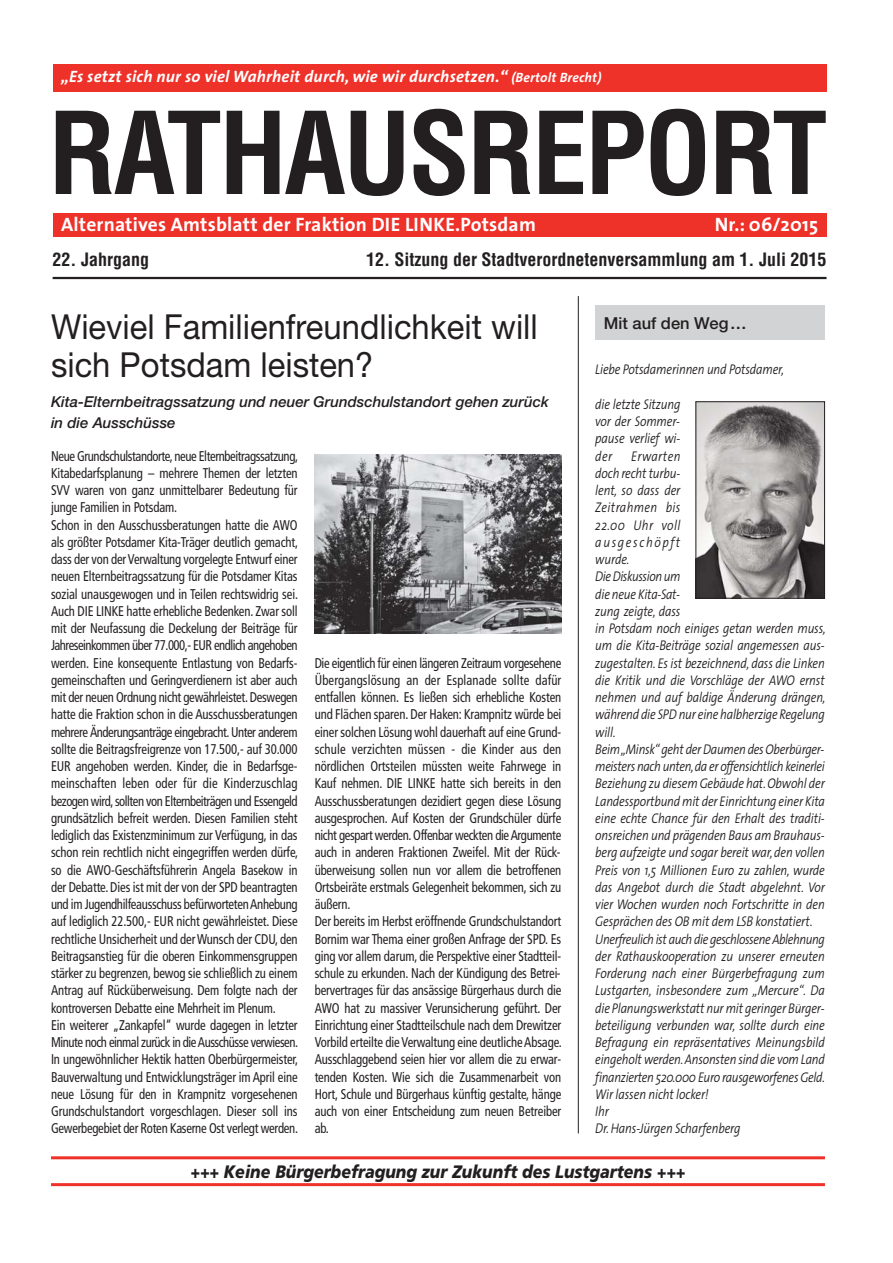
<style>
.page{position:relative;width:893px;height:1263px;background:#fff}
.page>*{position:absolute;margin:0;border:0;box-sizing:border-box;transform-origin:0 0}
.t1{font:700 condensed 111px "Helvetica";letter-spacing:-.025em;color:#231f20}
.t2{font:34.5px/37.5px "Helvetica Neue";color:#231f20;scale:.95 1}
.t3{font:700 19.5px "The Sans";letter-spacing:.01em;color:#fff}
.t4{font:700 condensed 18px "Helvetica";color:#231f20}
.t5{font:italic 900 18px "Frutiger";color:#231f20;scale:.88 1}
.t6{font:italic 700 16.5px "The Sans";letter-spacing:.01em;color:#fff}
.t7{font:500 16.5px "Helvetica Neue";color:#231f20}
.t8{font:italic 500 15px/21.5px "Helvetica Neue";color:#231f20}
.t9{font:condensed 14.1px/17.2px "Frutiger";letter-spacing:-.01em;color:#231f20;scale:.9 1}
.t10{font:italic 300 14.1px/17.2px "The Sans";letter-spacing:-.01em;color:#231f20;scale:.85 1}
.t11{font:300 condensed 14.1px "American Typewriter";color:#231f20;scale:.85 1}
.s1{font-size:13.5px}
</style>
<div class="page">
<div style="left:595px;top:305px;width:230px;height:35px;background:#d1d3d4"></div>
<img style="left:697px;top:403px;width:126px;height:194px">
<div style="left:695px;top:401px;width:130px;height:198px;border:1px solid #231f20"></div>
<hr style="left:51px;top:1156px;width:774px;height:3px;background:#ee3129">
<hr style="left:51px;top:1183px;width:774px;height:3px;background:#ee3129">
<hr style="left:578px;top:296px;width:1px;height:837px;background:#231f20">
<img style="left:315px;top:454px;width:246px;height:179px">
<div style="left:53px;top:64px;width:773px;height:28px;background:#ee3129"></div>
<div style="left:53px;top:213px;width:773px;height:24px;background:#ee3129"></div>
<hr style="left:53px;top:277px;width:773px;height:2px;background:#231f20">
<p class="t6" style="left:61px;top:68px;width:542px">„Es setzt sich nur so viel Wahrheit durch, wie wir durchsetzen.“ <span class="s1">(Bertolt Brecht)</span></p>
<h1 class="t1" style="left:48px;top:111px;width:780px">RATHAUSREPORT</h1>
<h3 class="t3" style="left:61px;top:214px;width:476px">Alternatives Amtsblatt der Fraktion DIE LINKE.Potsdam</h3>
<h3 class="t3" style="left:715px;top:214px;width:105px">Nr.: 06/2015</h3>
<p class="t4" style="left:53px;top:253px;width:98px">22. Jahrgang</p>
<p class="t4" style="left:366px;top:253px;width:462px">12. Sitzung der Stadtverordnetenversammlung am 1. Juli 2015</p>
<h2 class="t2" style="left:51px;top:312px;width:514px">Wieviel Familienfreundlichkeit will sich Potsdam leisten?</h2>
<p class="t8" style="left:51px;top:392px;width:499px">Kita-Elternbeitragssatzung und neuer Grundschulstandort gehen zurück in die Ausschüsse</p>
<p class="t7" style="left:604px;top:317px;width:144px">Mit auf den Weg…</p>
<p class="t10" style="left:595px;top:362px;width:224px">Liebe Potsdamerinnen und Potsdamer,</p>
<p class="t10" style="left:595px;top:397px;width:102px;text-align:justify">die letzte Sitzung vor der Sommer&shy;pause verlief wi&shy;der</p>
<p class="t9" style="left:51px;top:448px;width:276px">Neue Grundschulstandorte, neue Elternbeitragssatzung, Kitabedarfsplanung – mehrere Themen der letzten SVV waren von ganz unmittelbarer Bedeutung für junge Familien in Potsdam.<br>Schon in den Ausschussberatungen hatte die AWO als größter Potsdamer Kita-Träger deutlich gemacht, dass der von der Verwaltung vorgelegte Entwurf einer neuen Elternbeitragssatzung für die Potsdamer Kitas sozial unausgewogen und in Teilen rechtswidrig sei.<br>Auch DIE LINKE hatte erhebliche Bedenken. Zwar soll mit der Neufassung die Deckelung der Beiträge für Jahreseinkommen über 77.000,- EUR endlich angehoben werden. Eine konsequente Entlastung von Bedarfs&shy;gemeinschaften und Geringverdienern ist aber auch mit der neuen Ordnung nicht gewährleistet. Deswegen hatte die Fraktion schon in die Ausschussberatungen mehrere Änderungsanträge eingebracht. Unter anderem sollte die Beitragsfreigrenze von 17.500,- auf 30.000<br>EUR angehoben werden. Kinder, die in Bedarfsge&shy;meinschaften leben oder für die Kinderzuschlag bezogen wird, sollten von Elternbeiträgen und Essengeld grundsätzlich befreit werden. Diesen Familien steht lediglich das Existenzminimum zur Verfügung, in das schon rein rechtlich nicht eingegriffen werden dürfe, so die AWO-Geschäftsführerin Angela Basekow in der Debatte. Dies ist mit der von der SPD beantragten und im Jugendhilfeausschuss befürworteten Anhebung auf lediglich 22.500,- EUR nicht gewährleistet. Diese rechtliche Unsicherheit und der Wunsch der CDU, den Beitragsanstieg für die oberen Einkommensgruppen stärker zu begrenzen, bewog sie schließlich zu einem Antrag auf Rücküberweisung. Dem folgte nach der kontroversen Debatte eine Mehrheit im Plenum.<br>Ein weiterer „Zankapfel“ wurde dagegen in letzter Minute noch einmal zurück in die Ausschüsse verwiesen.<br>In ungewöhnlicher Hektik hatten Oberbürgermeister, Bauverwaltung und Entwicklungsträger im April eine neue Lösung für den in Krampnitz vorgesehenen Grundschulstandort vorgeschlagen. Dieser soll ins Gewerbegebiet der Roten Kaserne Ost verlegt werden.</p>
<p class="t10" style="left:595px;top:449px;width:272px;text-indent:36px">Erwarten<br>doch recht turbu-<br>lent, so dass der<br>Zeitrahmen bis<br>22.00 Uhr voll<br>ausgeschöpft<br>wurde.<br>Die Diskussion um<br>die neue Kita-Sat-<br>zung zeigte, dass<br>in Potsdam noch einiges getan werden muss, um die Kita-Beiträge sozial angemessen aus&shy;zugestalten. Es ist bezeichnend, dass die Linken die Kritik und die Vorschläge der AWO ernst nehmen und auf baldige Änderung drängen, während die SPD nur eine halbherzige Regelung will.<br>Beim „Minsk“ geht der Daumen des Oberburger-</p>
<p class="t9" style="left:315px;top:655px;width:276px">Die eigentlich für einen längeren Zeitraum vorgesehene Übergangslösung an der Esplanade sollte dafür entfallen können. Es ließen sich erhebliche Kosten und Flächen sparen. Der Haken: Krampnitz würde bei einer solchen Lösung wohl dauerhaft auf eine Grund&shy;schule verzichten müssen - die Kinder aus den nördlichen Ortsteilen müssten weite Fahrwege in Kauf nehmen. DIE LINKE hatte sich bereits in den Ausschussberatungen dezidiert gegen diese Lösung ausgesprochen. Auf Kosten der Grundschüler dürfe nicht gespart werden. Offenbar weckten die Argumente auch in anderen Fraktionen Zweifel. Mit der Rück&shy;überweisung sollen nun vor allem die betroffenen Ortsbeiräte erstmals Gelegenheit bekommen, sich zu äußern.<br>Der bereits im Herbst eröffnende Grundschulstandort Bornim war Thema einer großen Anfrage der SPD. Es ging vor allem darum, die Perspektive einer Stadtteil&shy;schule zu erkunden. Nach der Kündigung des Betrei&shy;bervertrages für das ansässige Bürgerhaus durch die AWO hat zu massiver Verunsicherung geführt. Der Einrichtung einer Stadtteilschule nach dem Drewitzer Vorbild erteilte die Verwaltung eine deutliche Absage.<br>Ausschlaggebend seien hier vor allem die zu erwar&shy;tenden Kosten. Wie sich die Zusammenarbeit von Hort, Schule und Bürgerhaus künftig gestalte, hänge auch von einer Entscheidung zum neuen Betreiber ab.</p>
<p class="t11" style="left:802px;top:741px;width:6px">̈</p>
<p class="t10" style="left:595px;top:759px;width:272px;text-align:justify">meisters nach unten, da er offensichtlich keinerlei Beziehung zu diesem Gebäude hat. Obwohl der Landessportbund mit der Einrichtung einer Kita eine echte Chance fur den Erhalt des traditi-</p>
<p class="t11" style="left:703px;top:810px;width:6px">̈</p>
<p class="t10" style="left:595px;top:828px;width:272px">onsreichen und prägenden Baus am Brauhaus&shy;berg aufzeigte und sogar bereit war, den vollen Preis von 1,5 Millionen Euro zu zahlen, wurde das Angebot durch die Stadt abgelehnt. Vor vier Wochen wurden noch Fortschritte in den Gesprächen des OB mit dem LSB konstatiert.<br>Unerfreulich ist auch die geschlossene Ablehnung der Rathauskooperation zu unserer erneuten Forderung nach einer Burgerbefragung zum</p>
<p class="t11" style="left:725px;top:965px;width:6px">̈</p>
<p class="t10" style="left:595px;top:983px;width:272px">Lustgarten, insbesondere zum „Mercure“. Da die Planungswerkstatt nur mit geringer Burger-</p>
<p class="t11" style="left:801px;top:999px;width:6px">̈</p>
<p class="t10" style="left:595px;top:1018px;width:272px">beteiligung verbunden war, sollte durch eine Befragung ein repräsentatives Meinungsbild eingeholt werden. Ansonsten sind die vom Land finanzierten 520.000 Euro rausgeworfenes Geld.<br>Wir lassen nicht locker!<br>Ihr<br>Dr. Hans-Jürgen Scharfenberg</p>
<p class="t5" style="left:191px;top:1164px;width:564px">+++ Keine Bürgerbefragung zur Zukunft des Lustgartens +++</p>
</div>
